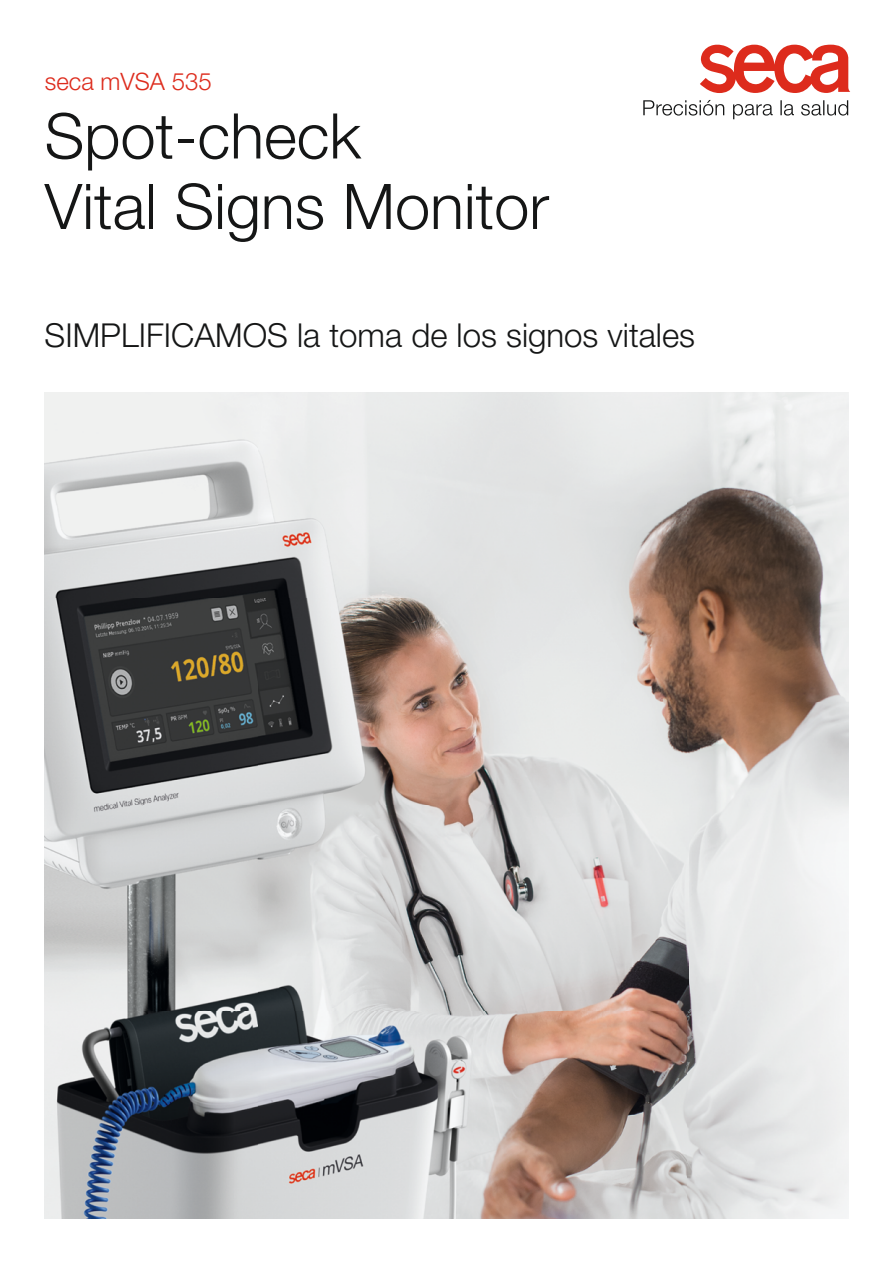
<style>
.page{position:relative;width:893px;height:1263px;background:#fff}
.page>*{position:absolute;margin:0;border:0;box-sizing:border-box;transform-origin:0 0}
.t1{font:300 63px/70.5px "secaglobal";color:#151616}
.t2{font:300 33px "secaglobal";color:#151616}
.t3{font:300 24px "secaglobal";color:#dd2b1c}
</style>
<div class="page">
<svg style="left:643px;top:100px;width:205px;height:19px"></svg>
<svg style="left:700px;top:44px;width:150px;height:49px"></svg>
<img style="left:45px;top:392px;width:803px;height:826px">
<p class="t3" style="left:45px;top:68px;width:168px">seca mVSA 535</p>
<h1 class="t1" style="left:45px;top:101px;width:506px">Spot-check<br>Vital Signs Monitor</h1>
<p class="t2" style="left:45px;top:317px;width:652px">SIMPLIFICAMOS la toma de los signos vitales</p>
</div>
